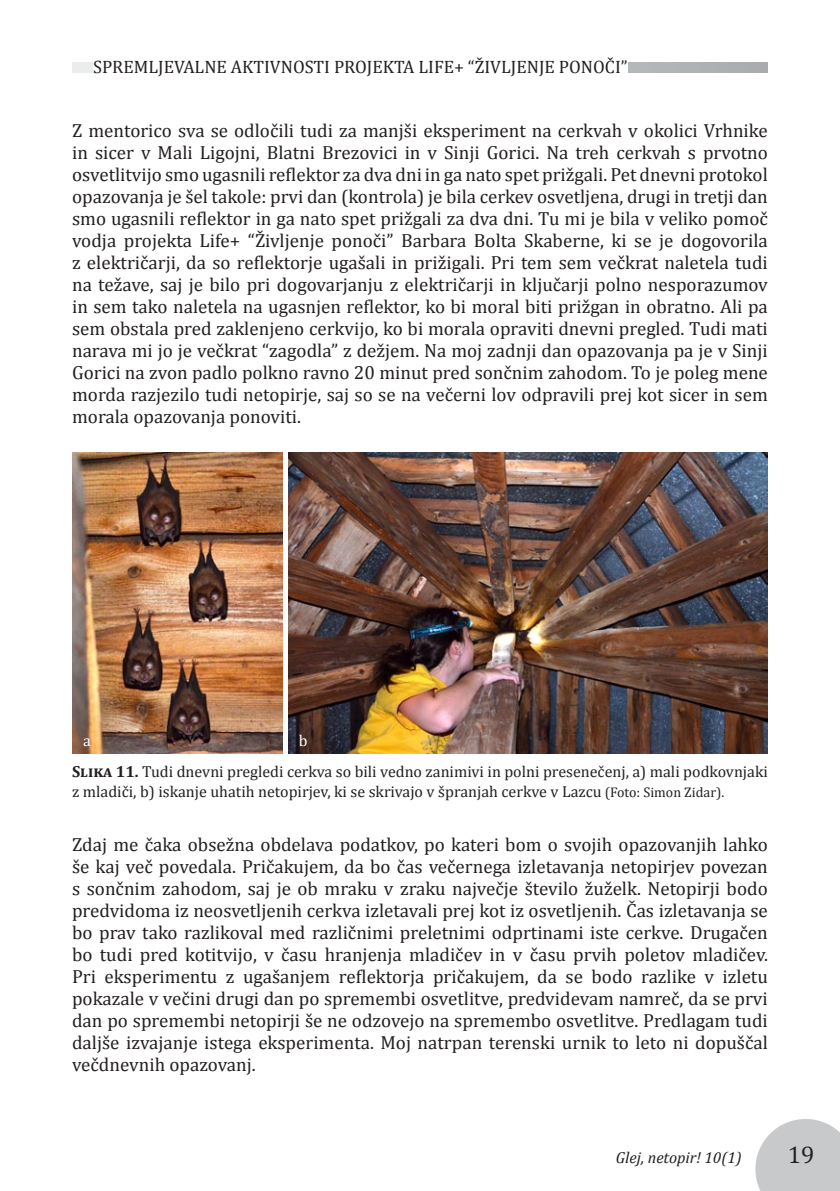
<style>
.page{position:relative;width:840px;height:1191px;background:#fff}
.page>*{position:absolute;margin:0;border:0;box-sizing:border-box;transform-origin:0 0}
.t1{font:24px "Cambria";color:#231f20}
.t2{font:19px/22px "Cambria";color:#231f20;text-align:justify}
.t3{font:18px "Cambria";color:#231f20}
.t4{font:16px/19.2px "Cambria";color:#231f20}
.t5{font:italic 16px "Cambria";color:#231f20}
.t6{font:16px "Cambria";color:#fff}
.s1{font-weight:700}
.s2{font-size:14px}
</style>
<div class="page">
<svg style="left:755px;top:1119px;width:84px;height:72px"></svg>
<svg style="left:72px;top:62px;width:695px;height:10px"></svg>
<div style="left:93px;top:59px;width:534px;height:14px;background:#fff"></div>
<img style="left:72px;top:452px;width:210px;height:301px">
<img style="left:288px;top:452px;width:479px;height:301px">
<p class="t3" style="left:93px;top:56px;width:21px">Spreml</p>
<p class="t3" style="left:158px;top:56px;width:17px">jevalne</p>
<p class="t3" style="left:231px;top:56px;width:339px">AKTIVNOSTI PROJEKTA Life+ “Življenje ponoči</p>
<p class="t3" style="left:620px;top:56px;width:8px">”</p>
<p class="t2" style="left:72px;top:119px;width:697px">Z mentorico sva se odločili tudi za manjši eksperiment na cerkvah v okolici Vrhnike in sicer v Mali Ligojni, Blatni Brezovici in v Sinji Gorici. Na treh cerkvah s prvotno osvetlitvijo smo ugasnili reflektor za dva dni in ga nato spet prižgali. Pet dnevni protokol opazovanja je šel takole: prvi dan (kontrola) je bila cerkev osvetljena, drugi in tretji dan smo ugasnili reflektor in ga nato spet prižgali za dva dni. Tu mi je bila v veliko pomoč vodja projekta Life+ “Življenje ponoči” Barbara Bolta Skaberne, ki se je dogovorila z električarji, da so reflektorje ugašali in prižigali. Pri tem sem večkrat naletela tudi na težave, saj je bilo pri dogovarjanju z električarji in ključarji polno nesporazumov in sem tako naletela na ugasnjen reflektor, ko bi moral biti prižgan in obratno. Ali pa sem obstala pred zaklenjeno cerkvijo, ko bi morala opraviti dnevni pregled. Tudi mati narava mi jo je večkrat “zagodla” z dežjem. Na moj zadnji dan opazovanja pa je v Sinji Gorici na zvon padlo polkno ravno 20 minut pred sončnim zahodom. To je poleg mene morda razjezilo tudi netopirje, saj so se na večerni lov odpravili prej kot sicer in sem morala opazovanja ponoviti.</p>
<p class="t6" style="left:83px;top:730px;width:9px">a</p>
<p class="t6" style="left:299px;top:730px;width:10px">b</p>
<p class="t4" style="left:72px;top:762px;width:697px"><span class="s1">Slika 11.</span> Tudi dnevni pregledi cerkva so bili vedno zanimivi in polni presenečenj, a) mali podkovnjaki z mladiči, b) iskanje uhatih netopirjev, ki se skrivajo v špranjah cerkve v Lazcu <span class="s2">(Foto: Simon Zidar).</span></p>
<p class="t2" style="left:72px;top:833px;width:697px">Zdaj me čaka obsežna obdelava podatkov, po kateri bom o svojih opazovanjih lahko še kaj več povedala. Pričakujem, da bo čas večernega izletavanja netopirjev povezan s sončnim zahodom, saj je ob mraku v zraku največje število žuželk. Netopirji bodo predvidoma iz neosvetljenih cerkva izletavali prej kot iz osvetljenih. Čas izletavanja se bo prav tako razlikoval med različnimi preletnimi odprtinami iste cerkve. Drugačen bo tudi pred kotitvijo, v času hranjenja mladičev in v času prvih poletov mladičev.<br>Pri eksperimentu z ugašanjem reflektorja pričakujem, da se bodo razlike v izletu pokazale v večini drugi dan po spremembi osvetlitve, predvidevam namreč, da se prvi dan po spremembi netopirji še ne odzovejo na spremembo osvetlitve. Predlagam tudi daljše izvajanje istega eksperimenta. Moj natrpan terenski urnik to leto ni dopuščal večdnevnih opazovanj.</p>
<p class="t5" style="left:615px;top:1146px;width:127px">Glej, netopir! 10(1)</p>
<p class="t1" style="left:787px;top:1140px;width:28px">19</p>
</div>
